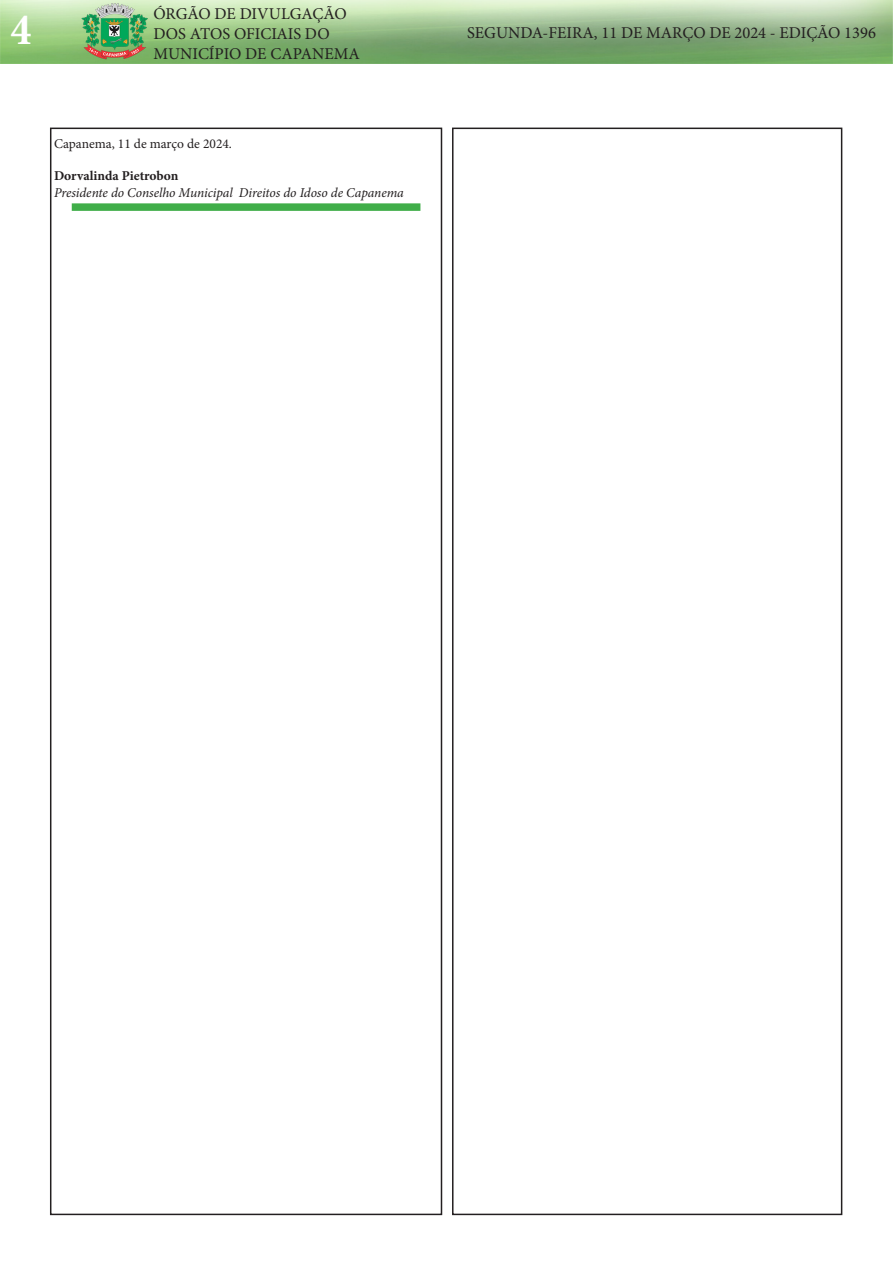
<style>
.page{position:relative;width:893px;height:1263px;background:#fff}
.page>*{position:absolute;margin:0;border:0;box-sizing:border-box;transform-origin:0 0}
.t1{font:700 condensed 45px "Minion Pro";color:#fff}
.t2{font:16.5px/19.8px "Minion Pro";color:#231f20}
.t3{font:italic 13.5px "Minion Pro";letter-spacing:-.005em;color:#231f20}
.t4{font:13.5px "Minion Pro";color:#231f20}
.t5{font:700 13.5px "Minion Pro";color:#231f20}
</style>
<div class="page">
<div style="left:50px;top:128px;width:392px;height:1087px;border:2px solid #231f20"></div>
<img style="left:0;top:0;width:893px;height:64px">
<div style="left:452px;top:128px;width:390px;height:1087px;border:2px solid #231f20"></div>
<div style="left:72px;top:203px;width:348px;height:8px;background:#40ae49"></div>
<h1 class="t1" style="left:11px;top:-1px;width:22px">4</h1>
<p class="t2" style="left:153px;top:4px;width:208px">ÓRGÃO DE DIVULGAÇÃO<br>DOS ATOS OFICIAIS DO<br>MUNICÍPIO DE CAPANEMA</p>
<p class="t4" style="left:54px;top:135px;width:180px">Capanema, 11 de março de 2024.</p>
<p class="t5" style="left:54px;top:167px;width:126px">Dorvalinda Pietrobon</p>
<p class="t3" style="left:54px;top:183px;width:351px">Presidente do Conselho Municipal Direitos do Idoso de Capanema</p>
<p class="t2" style="left:467px;top:23px;width:410px">SEGUNDA-FEIRA, 11 DE MARÇO DE 2024 - EDIÇÃO 1396</p>
</div>
